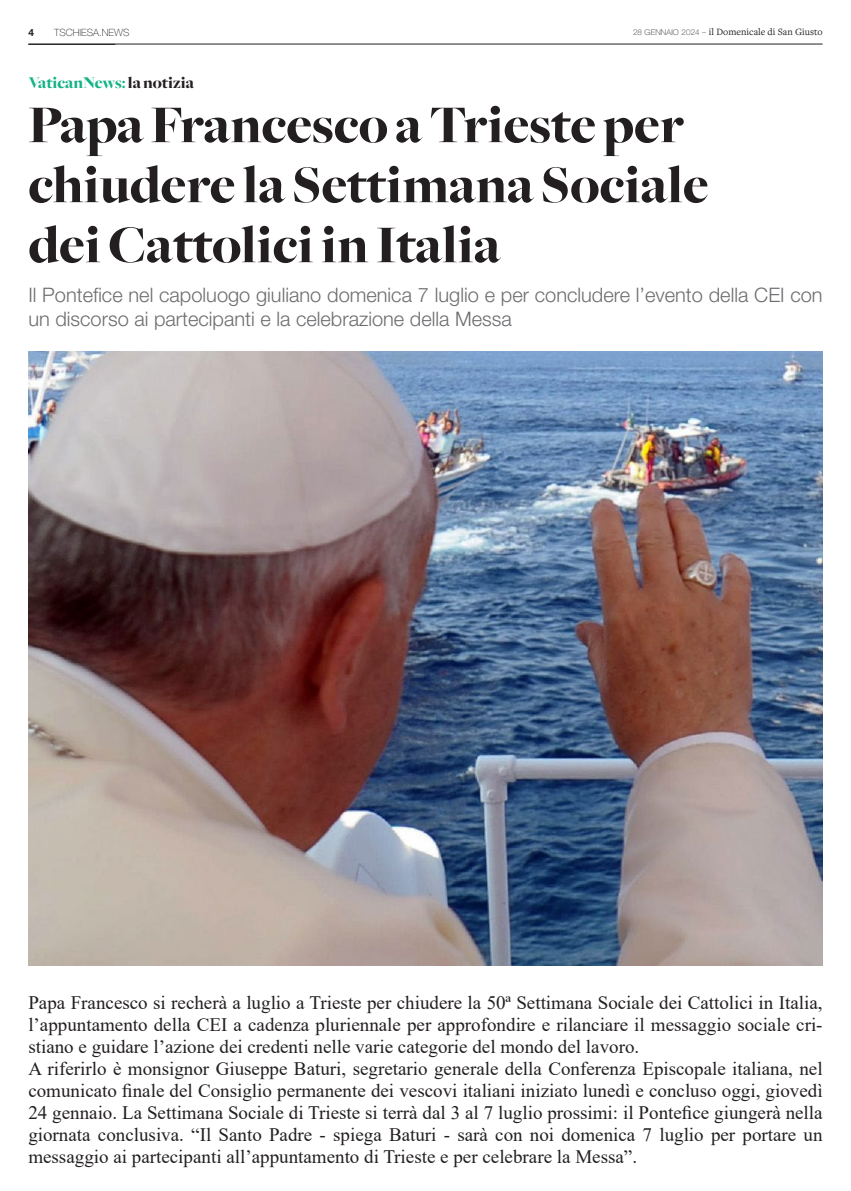
<style>
.page{position:relative;width:851px;height:1191px;background:#fff}
.page>*{position:absolute;margin:0;border:0;box-sizing:border-box;transform-origin:0 0}
.t1{font:900 55px/60px "Freight Big";color:#231f20}
.t2{font:300 20px/24px "Helvetica Neue LT Std";color:#6c6d70}
.t3{font:19px/22px "Times New Roman";color:#231f20;text-align:justify}
.t4{font:900 17px "Freight Big";color:#12b385}
.t5{font:10px "Freight Text Pro";color:#231f20}
.t6{font:100 10px "Helvetica Neue LT Std";color:#231f20}
.t7{font:700 10px "Helvetica Neue LT Std";color:#231f20}
.s1{font-family:"Helvetica Neue LT Std";font-weight:100;font-size:8px}
.s2{color:#231f20}
</style>
<div class="page">
<hr style="left:28px;top:44px;width:794px;height:1px;background:#231f20">
<img style="left:28px;top:351px;width:794px;height:614px">
<p class="t7" style="left:28px;top:26px;width:7px">4</p>
<p class="t6" style="left:54px;top:26px;width:77px">TSCHIESA.NEWS</p>
<p class="t5" style="left:633px;top:26px;width:191px"><span class="s1">28 GENNAIO 2024 –</span> il Domenicale di San Giusto</p>
<p class="t4" style="left:28px;top:73px;width:167px">VaticanNews: <span class="s2">la notizia</span></p>
<p class="t1" style="left:28px;top:96px;width:681px">Papa Francesco a Trieste per chiudere la Settimana Sociale</p>
<p class="t1" style="left:28px;top:216px;width:473px">dei Cattolici in Italia</p>
<p class="t2" style="left:28px;top:282px;width:795px">Il Pontefice nel capoluogo giuliano domenica 7 luglio e per concludere l’evento della CEI con un discorso ai partecipanti e la celebrazione della Messa</p>
<p class="t3" style="left:28px;top:990px;width:795px">Papa Francesco si recherà a luglio a Trieste per chiudere la 50ª Settimana Sociale dei Cattolici in Italia, l’appuntamento della CEI a cadenza pluriennale per approfondire e rilanciare il messaggio sociale cri&shy;stiano e guidare l’azione dei credenti nelle varie categorie del mondo del lavoro.</p>
<p class="t3" style="left:28px;top:1056px;width:795px">A riferirlo è monsignor Giuseppe Baturi, segretario generale della Conferenza Episcopale italiana, nel comunicato finale del Consiglio permanente dei vescovi italiani iniziato lunedì e concluso oggi, giovedì 24 gennaio. La Settimana Sociale di Trieste si terrà dal 3 al 7 luglio prossimi: il Pontefice giungerà nella giornata conclusiva. “Il Santo Padre - spiega Baturi - sarà con noi domenica 7 luglio per portare un messaggio ai partecipanti all’appuntamento di Trieste e per celebrare la Messa”.</p>
</div>
